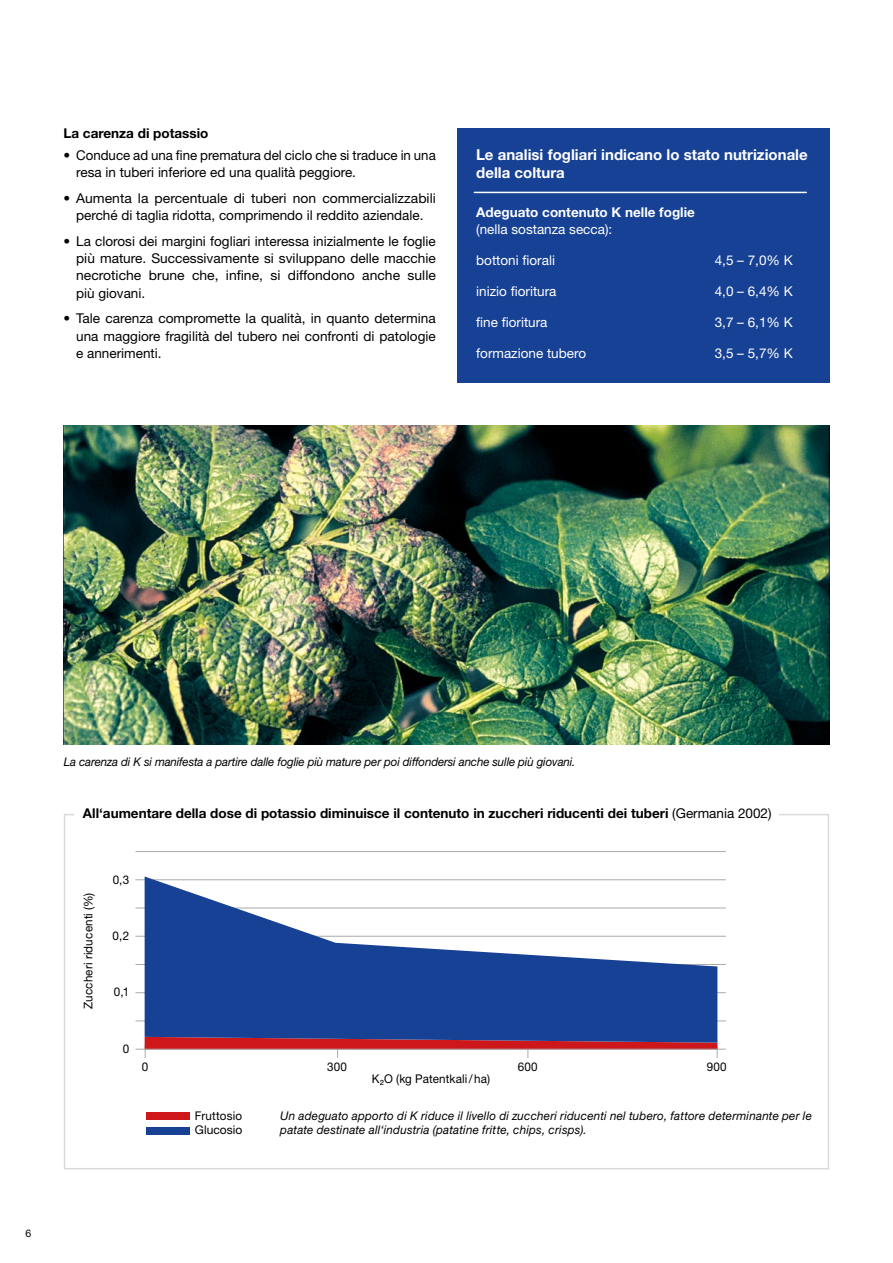
<style>
.page{position:relative;width:893px;height:1263px;background:#fff}
.page>*{position:absolute;margin:0;border:0;box-sizing:border-box;transform-origin:0 0}
.t1{font:700 15px/18px "Helvetica Neue LTW1 G";color:#fff}
.t2{font:13.5px/17.2px "Helvetica Neue";color:#000;text-align:justify}
.t3{font:13.5px "Helvetica Neue";color:#fff}
.t4{font:700 13.5px "Helvetica Neue LTW1 G";color:#000}
.t5{font:700 13.5px "Helvetica Neue";color:#fff}
.t6{font:700 13.5px "Helvetica Neue";color:#000}
.t7{font:italic 12px/14.4px "Helvetica Neue LTW1 G";letter-spacing:.01em;color:#000}
.t8{font:italic 12px "Helvetica Neue LTW1 G";letter-spacing:-.01em;color:#000;scale:.96 1}
.t9{font:12px/14.4px "Helvetica Neue LTW1 G";letter-spacing:.01em;color:#000}
.t10{font:12px "Helvetica Neue CE";color:#000}
.t11{font:10.5px "Helvetica Neue LTW1 G";color:#000}
.s1{font-weight:400}
</style>
<div class="page">
<hr style="left:135px;top:851px;width:591px;height:1px;background:#aaa">
<hr style="left:135px;top:879px;width:591px;height:1px;background:#aaa">
<hr style="left:135px;top:908px;width:591px;height:1px;background:#aaa">
<hr style="left:135px;top:936px;width:591px;height:1px;background:#aaa">
<hr style="left:135px;top:964px;width:591px;height:1px;background:#aaa">
<hr style="left:135px;top:992px;width:591px;height:1px;background:#aaa">
<hr style="left:135px;top:1020px;width:591px;height:1px;background:#aaa">
<svg style="left:145px;top:1037px;width:573px;height:21px"></svg>
<svg style="left:145px;top:876px;width:572px;height:167px;fill:#164194"></svg>
<hr style="left:135px;top:1049px;width:591px;height:1px;background:#aaa">
<div style="left:146px;top:1112px;width:43px;height:8px;background:#cd171a"></div>
<div style="left:146px;top:1127px;width:43px;height:7px;background:#164194"></div>
<div style="left:457px;top:129px;width:372px;height:254px;background:#164194"></div>
<hr style="left:474px;top:192px;width:332px;height:1px;background:#fff">
<img style="left:64px;top:425px;width:765px;height:319px">
<p class="t6" style="left:63px;top:125px;width:146px">La carenza di potassio</p>
<p class="t2" style="left:76px;top:146px;width:361px;text-indent:-13px">• Conduce ad una fine prematura del ciclo che si traduce in una resa in tuberi inferiore ed una qualità peggiore.</p>
<p class="t2" style="left:63px;top:189px;width:374px;text-align:center">• Aumenta la percentuale di tuberi non commercializzabili perché di taglia ridotta, comprimendo il reddito aziendale.</p>
<p class="t2" style="left:76px;top:232px;width:361px;text-indent:-13px">• La clorosi dei margini fogliari interessa inizialmente le foglie più mature. Successivamente si sviluppano delle macchie necrotiche brune che, infine, si diffondono anche sulle più giovani.</p>
<p class="t2" style="left:76px;top:310px;width:361px;text-indent:-13px">• Tale carenza compromette la qualità, in quanto determina una maggiore fragilità del tubero nei confronti di patologie e annerimenti.</p>
<p class="t1" style="left:476px;top:145px;width:333px">Le analisi fogliari indicano lo stato nutrizionale della coltura</p>
<p class="t5" style="left:476px;top:204px;width:220px">Adeguato contenuto K nelle foglie</p>
<p class="t3" style="left:476px;top:221px;width:137px">(nella sostanza secca):</p>
<p class="t3" style="left:476px;top:252px;width:80px">bottoni fiorali</p>
<p class="t3" style="left:715px;top:252px;width:80px">4,5 – 7,0% K</p>
<p class="t3" style="left:476px;top:283px;width:82px">inizio fioritura</p>
<p class="t3" style="left:715px;top:283px;width:80px">4,0 – 6,4% K</p>
<p class="t3" style="left:476px;top:314px;width:73px">fine fioritura</p>
<p class="t3" style="left:715px;top:314px;width:80px">3,7 – 6,1% K</p>
<p class="t3" style="left:476px;top:345px;width:111px">formazione tubero</p>
<p class="t3" style="left:715px;top:345px;width:80px">3,5 – 5,7% K</p>
<p class="t8" style="left:64px;top:754px;width:534px">La carenza di K si manifesta a partire dalle foglie più mature per poi diffondersi anche sulle più giovani.</p>
<p class="t4" style="left:83px;top:805px;width:690px">All‘aumentare della dose di potassio diminuisce il contenuto in zuccheri riducenti dei tuberi <span class="s1">(Germania 2002)</span></p>
<p class="t9" style="left:81px;top:1009px;width:118px;rotate:-90deg">Zuccheri riducenti (%)</p>
<p class="t10" style="left:113px;top:872px;width:18px">0,3</p>
<p class="t10" style="left:113px;top:928px;width:18px">0,2</p>
<p class="t10" style="left:114px;top:985px;width:17px">0,1</p>
<p class="t10" style="left:123px;top:1041px;width:8px">0</p>
<p class="t9" style="left:142px;top:1059px;width:8px">0</p>
<p class="t9" style="left:327px;top:1059px;width:21px">300</p>
<p class="t9" style="left:518px;top:1059px;width:21px">600</p>
<p class="t9" style="left:707px;top:1059px;width:22px">900</p>
<p class="t9" style="left:372px;top:1071px;width:120px">K₂O (kg Patentkali/ha)</p>
<p class="t9" style="left:195px;top:1108px;width:49px">Fruttosio<br>Glucosio</p>
<p class="t7" style="left:280px;top:1108px;width:533px">Un adeguato apporto di K riduce il livello di zuccheri riducenti nel tubero, fattore determinante per le patate destinate all‘industria (patatine fritte, chips, crisps).</p>
<p class="t11" style="left:26px;top:1227px;width:7px">6</p>
</div>
